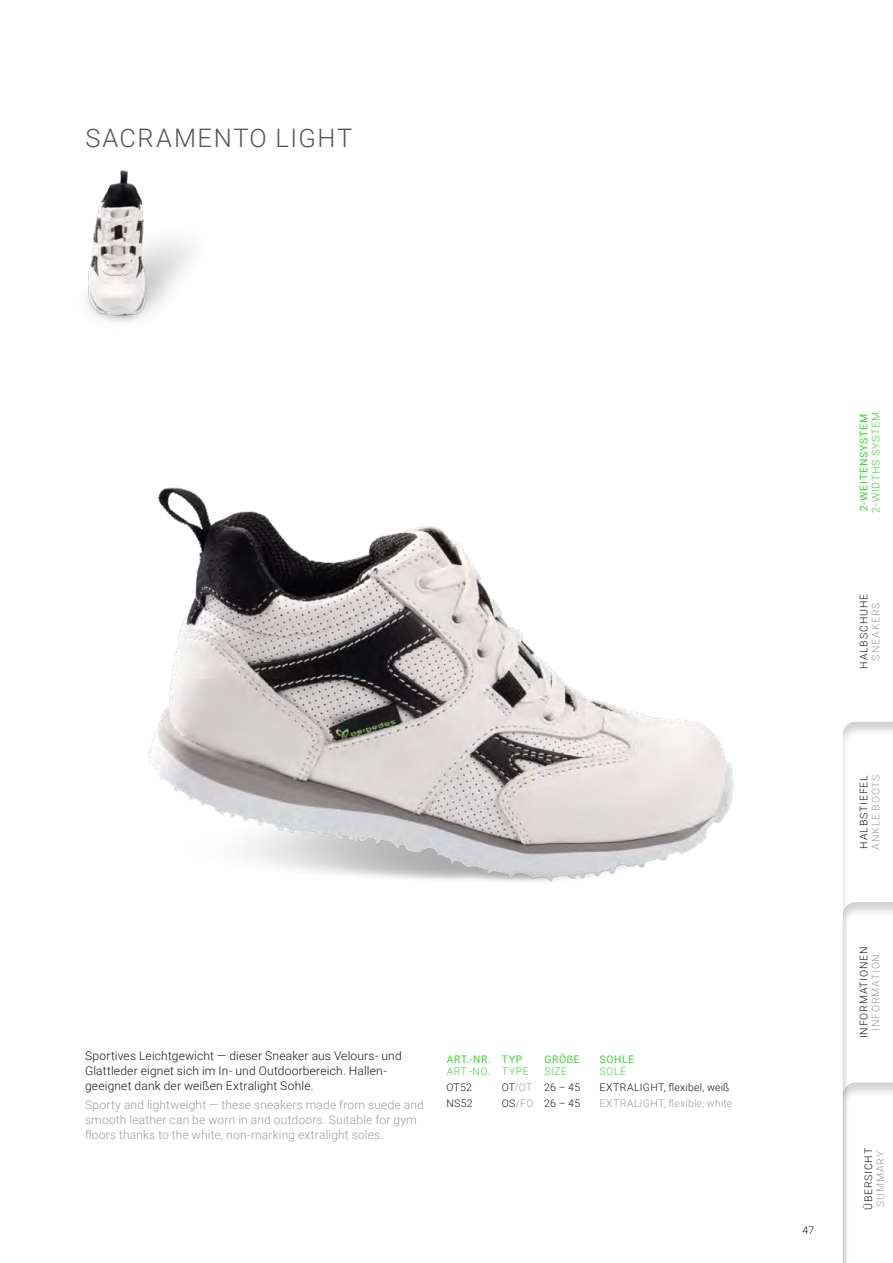
<style>
.page{position:relative;width:893px;height:1263px;background:#fff}
.page>*{position:absolute;margin:0;border:0;box-sizing:border-box;transform-origin:0 0}
.Produktname{font:300 25.5px "Roboto";letter-spacing:.06em;color:#565655}
.Text{font:300 12px/15px "Roboto";letter-spacing:.015em;color:#9c9c9d}
.Text-2{font:300 12px/15px "Roboto";letter-spacing:.015em;color:#181716}
.Tabelle_Inhalt{font:300 10.5px "Roboto";letter-spacing:.075em;color:#181716}
.Tabelle_Inhalt-2{font:300 10.5px "Roboto";letter-spacing:.07em;color:#9c9c9d}
.Tabellenkopf{font:10.5px/12px "Roboto";letter-spacing:.065em;color:#38d430}
.Register_Weitensyste{font:10.5px/12px "Roboto";letter-spacing:.08em;color:#38d430}
.Tabelle_Inhalt-3{font:300 10.5px "Roboto";letter-spacing:.025em;color:#9c9c9d}
.Tabelle_Inhalt-4{font:300 10.5px "Roboto";letter-spacing:.025em;color:#181716}
.Tabellenkopf-2{font:300 10.5px/12px "Roboto";color:#38d430}
.s1{font-weight:300}
.s2{font-weight:400}
.s3{color:#181716}
</style>
<div class="page">
<img style="left:149px;top:487px;width:585px;height:395px">
<img style="left:86px;top:170px;width:106px;height:152px">
<svg style="left:843px;top:722px;width:50px;height:351px"></svg>
<div style="left:834px;top:1073px;width:59px;height:190px;background:#181716;opacity:.2"></div>
<p class="Produktname" style="left:85px;top:120px;width:268px">SACRAMENTO LIGHT</p>
<p class="Text-2" style="left:85px;top:1048px;width:318px">Sportives Leichtgewicht — dieser Sneaker aus Velours- und<br>Glattleder eignet sich im In- und Outdoorbereich. Hallen&shy;geeignet dank der weißen Extralight Sohle.</p>
<p class="Text" style="left:85px;top:1097px;width:340px">Sporty and lightweight — these sneakers made from suede and smooth leather can be worn in and outdoors. Suitable for gym floors thanks to the white, non-marking extralight soles.</p>
<p class="Tabellenkopf" style="left:447px;top:1052px;width:44px">ART.-NR.<br><span class="s1">ART.-NO.</span></p>
<p class="Tabellenkopf-2" style="left:502px;top:1052px;width:28px"><span class="s2">TYP<br></span>TYPE</p>
<p class="Tabellenkopf" style="left:544px;top:1052px;width:37px">GRÖẞE<br><span class="s1">SIZE</span></p>
<p class="Tabellenkopf" style="left:600px;top:1052px;width:36px">SOHLE<br><span class="s1">SOLE</span></p>
<p class="Tabelle_Inhalt" style="left:446px;top:1080px;width:27px">OT52</p>
<p class="Tabelle_Inhalt-2" style="left:502px;top:1080px;width:32px"><span class="s3">OT</span>/OT</p>
<p class="Tabelle_Inhalt" style="left:544px;top:1080px;width:37px">26 – 45</p>
<p class="Tabelle_Inhalt-4" style="left:600px;top:1080px;width:131px">EXTRALIGHT, flexibel, weiß</p>
<p class="Tabelle_Inhalt" style="left:446px;top:1096px;width:28px">NS52</p>
<p class="Tabelle_Inhalt-2" style="left:502px;top:1096px;width:33px"><span class="s3">OS</span>/FO</p>
<p class="Tabelle_Inhalt" style="left:544px;top:1096px;width:37px">26 – 45</p>
<p class="Tabelle_Inhalt-3" style="left:600px;top:1096px;width:134px">EXTRALIGHT, flexible, white</p>
<p class="Tabelle_Inhalt" style="left:803px;top:1223px;width:13px">47</p>
<p class="Register_Weitensyste" style="left:857px;top:512px;width:102px;rotate:-90deg">2-WEITENSYSTEM<br><span class="s1">2-WIDTHS SYSTEM</span></p>
<p class="Tabelle_Inhalt" style="left:856px;top:669px;width:76px;rotate:-90deg">HALBSCHUHE</p>
<p class="Tabelle_Inhalt-2" style="left:868px;top:660px;width:60px;rotate:-90deg">SNEAKERS</p>
<p class="Tabelle_Inhalt" style="left:856px;top:848px;width:75px;rotate:-90deg">HALBSTIEFEL</p>
<p class="Tabelle_Inhalt-2" style="left:868px;top:849px;width:77px;rotate:-90deg">ANKLE BOOTS</p>
<p class="Tabelle_Inhalt" style="left:856px;top:1038px;width:93px;rotate:-90deg">INFORMATIONEN</p>
<p class="Tabelle_Inhalt-2" style="left:868px;top:1031px;width:78px;rotate:-90deg">INFORMATION</p>
<p class="Tabelle_Inhalt" style="left:861px;top:1210px;width:64px;rotate:-90deg">ÜBERSICHT</p>
<p class="Tabelle_Inhalt-2" style="left:873px;top:1207px;width:57px;rotate:-90deg">SUMMARY</p>
</div>
